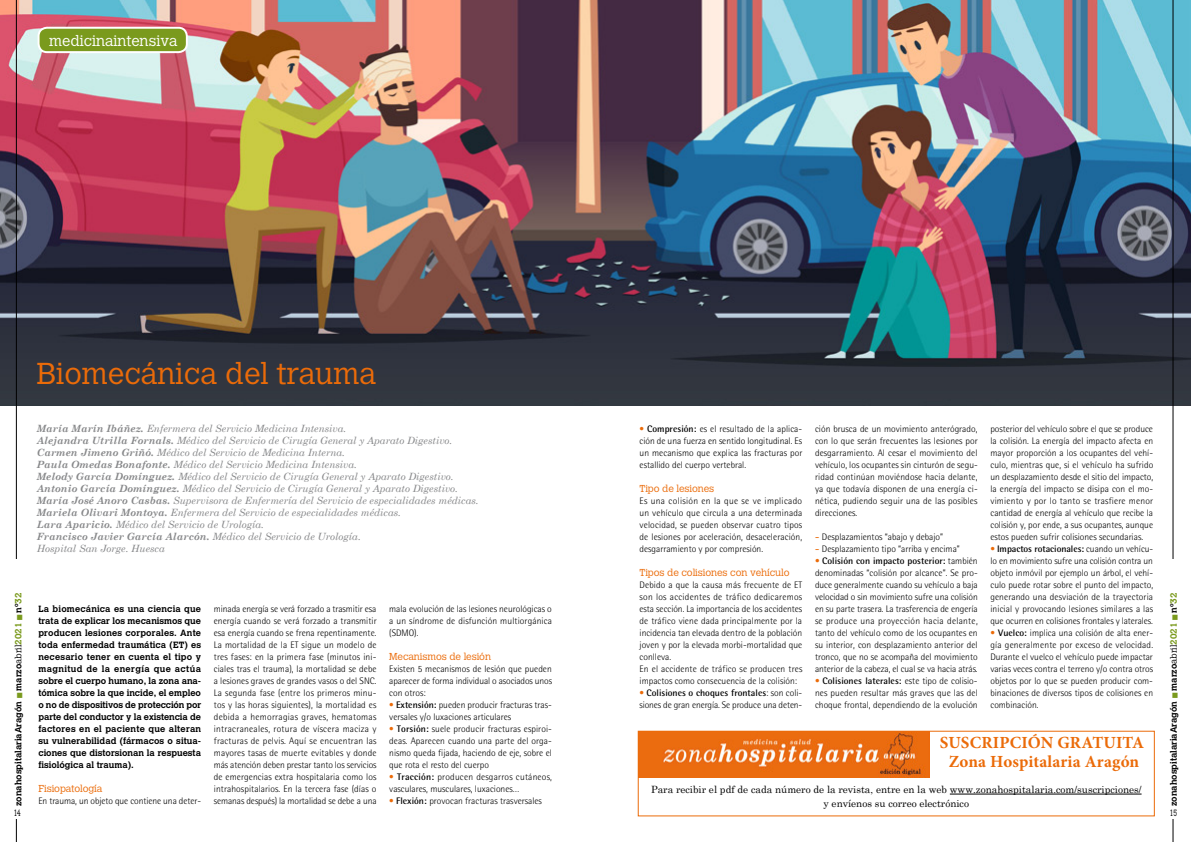
<style>
.page{position:relative;width:1191px;height:842px;background:#fff}
.page>*{position:absolute;margin:0;border:0;box-sizing:border-box;transform-origin:0 0}
.t1{font:300 30px "Calvert";color:#eb6b09}
.t2{font:700 17px/19px "Minion Pro";letter-spacing:.01em;color:#eb6b09;text-align:center}
.t3{font:300 15px "Calvert";color:#fff}
.t4{font:italic 10px/12px "Century Schoolbook";color:#87888a}
.t5{font:10px/14.4px "Century Schoolbook";color:#000;text-align:center}
.t6{font:300 10px "Calvert";letter-spacing:-.01em;color:#eb6b09}
.t7{font:300 9.5px/12px "Rotis Semi Sans";color:#000;text-align:justify}
.t8{font:700 9px/12px "Calvert";color:#000;text-align:justify}
.t9{font:300 9px "Calvert";color:#000;scale:.7 1}
.s1{font-weight:700}
.s2{color:#eb6b09}
.s3{font-weight:700;color:#eb6b09}
.s4{color:#7a9a1d}
.s5{font-weight:300}
</style>
<div class="page">
<img style="left:0;top:0;width:1191px;height:405px">
<hr style="left:16px;top:0;width:1px;height:842px;background:#000">
<div style="left:12px;top:807px;width:11px;height:11px;background:#fff"></div>
<hr style="left:1172px;top:0;width:1px;height:842px;background:#000">
<div style="left:1167px;top:807px;width:12px;height:11px;background:#fff"></div>
<div style="left:12px;top:559px;width:12px;height:249px;background:#fff"></div>
<div style="left:1167px;top:559px;width:12px;height:249px;background:#fff"></div>
<svg style="left:726px;top:777px;width:138px;height:1px"></svg>
<hr style="left:949px;top:794px;width:192px;height:1px;background:#000">
<img style="left:640px;top:733px;width:289px;height:44px">
<div style="left:638px;top:731px;width:516px;height:85px;border:1px solid #eb6b09"></div>
<div style="left:39px;top:28px;width:148px;height:24px;background:#7a9a1d;border-radius:9px"></div>
<div style="left:38px;top:27px;width:150px;height:26px;border:2px solid #fff;border-radius:9px"></div>
<h3 class="t3" style="left:49px;top:32px;width:130px">medicinaintensiva</h3>
<h1 class="t1" style="left:37px;top:357px;width:340px">Biomecánica del trauma</h1>
<p class="t4" style="left:37px;top:422px;width:443px"><span class="s1">María Marín Ibáñez.</span> Enfermera del Servicio Medicina Intensiva.<br><span class="s1">Alejandra Utrilla Fornals.</span> Médico del Servicio de Cirugía General y Aparato Digestivo.<br><span class="s1">Carmen Jimeno Griñó.</span> Médico del Servicio de Medicina Interna.<br><span class="s1">Paula Omedas Bonafonte.</span> Médico del Servicio Medicina Intensiva.<br><span class="s1">Melody García Domínguez.</span> Médico del Servicio de Cirugía General y Aparato Digestivo.<br><span class="s1">Antonio García Domínguez.</span> Médico del Servicio de Cirugía General y Aparato Digestivo.<br><span class="s1">María José Anoro Casbas.</span> Supervisora de Enfermería del Servicio de especialidades médicas.<br><span class="s1">Mariela Olivari Montoya.</span> Enfermera del Servicio de especialidades médicas.<br><span class="s1">Lara Aparicio.</span> Médico del Servicio de Urología.<br><span class="s1">Francisco Javier García Alarcón.</span> Médico del Servicio de Urología.<br>Hospital San Jorge. Huesca</p>
<p class="t7" style="left:639px;top:423px;width:164px"><span class="s2">•</span> <span class="s1">Compresión:</span> es el resultado de la aplica&shy;ción de una fuerza en sentido longitudinal. Es un mecanismo que explica las fracturas por estallido del cuerpo vertebral.</p>
<p class="t6" style="left:639px;top:482px;width:76px">Tipo de lesiones</p>
<p class="t7" style="left:639px;top:495px;width:164px">Es una colisión en la que se ve implicado un vehículo que circula a una determinada velocidad, se pueden observar cuatro tipos de lesiones por aceleración, desaceleración, desgarramiento y por compresión.</p>
<p class="t6" style="left:639px;top:566px;width:151px">Tipos de colisiones con vehículo</p>
<p class="t7" style="left:639px;top:579px;width:164px;text-align:left">Debido a que la causa más frecuente de ET son los accidentes de tráfico dedicaremos esta sección. La importancia de los accidentes de tráfico viene dada principalmente por la incidencia tan elevada dentro de la población joven y por la elevada morbi-mortalidad que conlleva.<br>En el accidente de tráfico se producen tres impactos como consecuencia de la colisión:</p>
<p class="t7" style="left:639px;top:687px;width:164px"><span class="s2">•</span> <span class="s1">Colisiones o choques frontales</span>: son coli&shy;siones de gran energía. Se produce una deten-</p>
<p class="t7" style="left:990px;top:423px;width:164px">posterior del vehículo sobre el que se produce la colisión. La energía del impacto afecta en mayor proporción a los ocupantes del vehí&shy;culo, mientras que, si el vehículo ha sufrido un desplazamiento desde el sitio del impacto, la energía del impacto se disipa con el mo&shy;vimiento y por lo tanto se trasfiere menor cantidad de energía al vehículo que recibe la colisión y, por ende, a sus ocupantes, aunque estos pueden sufrir colisiones secundarias.</p>
<p class="t7" style="left:990px;top:543px;width:164px"><span class="s2">•</span> <span class="s1">Impactos rotacionales:</span> cuando un vehícu&shy;lo en movimiento sufre una colisión contra un objeto inmóvil por ejemplo un árbol, el vehí&shy;culo puede rotar sobre el punto del impacto, generando una desviación de la trayectoria inicial y provocando lesiones similares a las que ocurren en colisiones frontales y laterales.</p>
<p class="t7" style="left:990px;top:627px;width:164px"><span class="s2">•</span> <span class="s1">Vuelco:</span> implica una colisión de alta ener&shy;gía generalmente por exceso de velocidad.<br>Durante el vuelco el vehículo puede impactar varias veces contra el terreno y/o contra otros objetos por lo que se pueden producir com&shy;binaciones de diversos tipos de colisiones en combinación.</p>
<p class="t7" style="left:815px;top:423px;width:164px">ción brusca de un movimiento anterógrado, con lo que serán frecuentes las lesiones por desgarramiento. Al cesar el movimiento del vehículo, los ocupantes sin cinturón de segu&shy;ridad continúan moviéndose hacia delante, ya que todavía disponen de una energía ci&shy;nética, pudiendo seguir una de las posibles direcciones.</p>
<p class="t7" style="left:815px;top:531px;width:130px"><span class="s3">-</span> Desplazamientos “abajo y debajo”</p>
<p class="t7" style="left:815px;top:543px;width:146px"><span class="s3">-</span> Desplazamiento tipo “arriba y encima”</p>
<p class="t7" style="left:815px;top:555px;width:164px"><span class="s2">•</span> <span class="s1">Colisión con impacto posterior:</span> también denominadas “colisión por alcance”. Se pro&shy;duce generalmente cuando su vehículo a baja velocidad o sin movimiento sufre una colisión en su parte trasera. La trasferencia de engería se produce una proyección hacia delante, tanto del vehículo como de los ocupantes en su interior, con desplazamiento anterior del tronco, que no se acompaña del movimiento anterior de la cabeza, el cual se va hacia atrás.</p>
<p class="t7" style="left:815px;top:675px;width:164px"><span class="s2">•</span> <span class="s1">Colisiones laterales:</span> este tipo de colisio&shy;nes pueden resultar más graves que las del choque frontal, dependiendo de la evolución</p>
<p class="t8" style="left:12px;top:806px;width:215px;rotate:-90deg">zonahospitalariaAragón <span class="s4">■</span> marzo<span class="s5">abril</span><span class="s4">2021</span> <span class="s4">■</span> nº<span class="s4">32</span></p>
<p class="t8" style="left:1167px;top:806px;width:215px;rotate:-90deg">zonahospitalariaAragón <span class="s4">■</span> marzo<span class="s5">abril</span><span class="s4">2021</span> <span class="s4">■</span> nº<span class="s4">32</span></p>
<p class="t8" style="left:38px;top:603px;width:164px">La biomecánica es una ciencia que trata de explicar los mecanismos que producen lesiones corporales. Ante toda enfermedad traumática (ET) es necesario tener en cuenta el tipo y magnitud de la energía que actúa sobre el cuerpo humano, la zona ana&shy;tómica sobre la que incide, el empleo o no de dispositivos de protección por parte del conductor y la existencia de factores en el paciente que alteran su vulnerabilidad (fármacos o situa&shy;ciones que distorsionan la respuesta fisiológica al trauma).</p>
<p class="t6" style="left:38px;top:782px;width:66px">Fisiopatología</p>
<p class="t7" style="left:38px;top:795px;width:164px">En trauma, un objeto que contiene una deter-</p>
<p class="t7" style="left:214px;top:603px;width:164px">minada energía se verá forzado a trasmitir esa energía cuando se verá forzado a transmitir esa energía cuando se frena repentinamente.<br>La mortalidad de la ET sigue un modelo de tres fases: en la primera fase (minutos ini&shy;ciales tras el trauma), la mortalidad se debe a lesiones graves de grandes vasos o del SNC.<br>La segunda fase (entre los primeros minu&shy;tos y las horas siguientes), la mortalidad es debida a hemorragias graves, hematomas intracraneales, rotura de víscera maciza y fracturas de pelvis. Aquí se encuentran las mayores tasas de muerte evitables y donde más atención deben prestar tanto los servicios de emergencias extra hospitalaria como los intrahospitalarios. En la tercera fase (días o semanas después) la mortalidad se debe a una</p>
<p class="t7" style="left:389px;top:603px;width:164px">mala evolución de las lesiones neurológicas o a un síndrome de disfunción multiorgánica (SDMO).</p>
<p class="t6" style="left:389px;top:650px;width:103px">Mecanismos de lesión</p>
<p class="t7" style="left:389px;top:663px;width:164px">Existen 5 mecanismos de lesión que pueden aparecer de forma individual o asociados unos con otros:</p>
<p class="t7" style="left:389px;top:699px;width:164px"><span class="s2">•</span> <span class="s1">Extensión:</span> pueden producir fracturas tras&shy;versales y/o luxaciones articulares</p>
<p class="t7" style="left:389px;top:723px;width:164px"><span class="s2">•</span> <span class="s1">Torsión:</span> suele producir fracturas espiroi&shy;deas. Aparecen cuando una parte del orga&shy;nismo queda fijada, haciendo de eje, sobre el que rota el resto del cuerpo</p>
<p class="t7" style="left:389px;top:771px;width:164px"><span class="s2">•</span> <span class="s1">Tracción:</span> producen desgarros cutáneos, vasculares, musculares, luxaciones…</p>
<p class="t7" style="left:389px;top:795px;width:154px"><span class="s2">•</span> <span class="s1">Flexión:</span> provocan fracturas trasversales</p>
<h2 class="t2" style="left:940px;top:733px;width:206px">SUSCRIPCIÓN GRATUITA<br>Zona Hospitalaria Aragón</h2>
<p class="t5" style="left:651px;top:782px;width:492px">Para recibir el pdf de cada número de la revista, entre en la web www.zonahospitalaria.com/suscripciones/ y envíenos su correo electrónico</p>
<p class="t9" style="left:14px;top:808px;width:12px">14</p>
<p class="t9" style="left:1170px;top:808px;width:12px">15</p>
</div>
